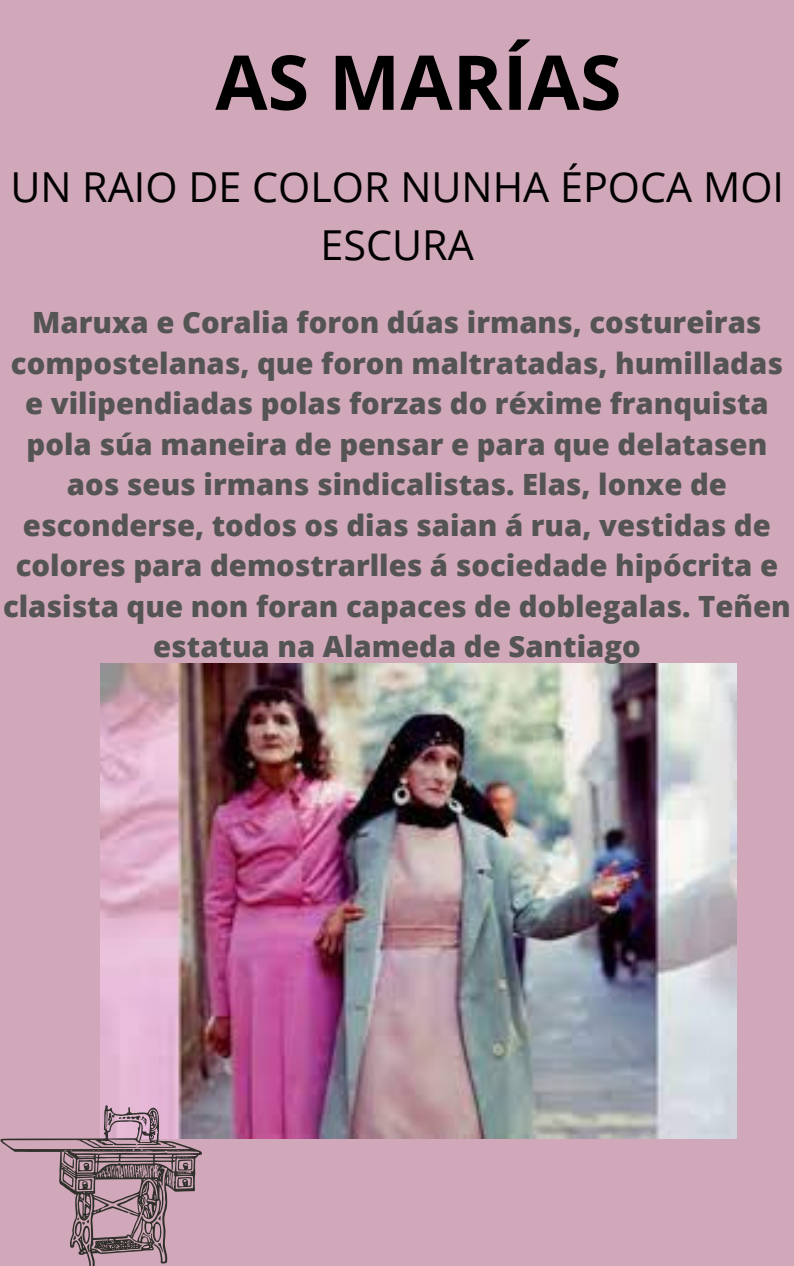
<style>
.page{position:relative;width:794px;height:1266px;background:#fff}
.page>*{position:absolute;margin:0;border:0;box-sizing:border-box;transform-origin:0 0}
.t1{font:700 75.68px "Open Sans";color:#000}
.t2{font:41.25px/57.4px "Open Sans";color:#000;text-align:center}
.t3{font:800 29.25px/40.5px "Open Sans";color:#545454;text-align:center}
</style>
<div class="page">
<div style="left:0;top:0;width:793px;height:1266px;background:#d1a8b9"></div>
<img style="left:101px;top:663px;width:634px;height:475px">
<svg style="left:0;top:1105px;width:202px;height:161px"></svg>
<h1 class="t1" style="left:215px;top:29px;width:407px">AS MARÍAS</h1>
<h2 class="t2" style="left:10px;top:158px;width:774px">UN RAIO DE COLOR NUNHA ÉPOCA MOI<br>ESCURA</h2>
<p class="t3" style="left:3px;top:302px;width:788px">Maruxa e Coralia foron dúas irmans, costureiras compostelanas, que foron maltratadas, humilladas e vilipendiadas polas forzas do réxime franquista pola súa maneira de pensar e para que delatasen aos seus irmans sindicalistas. Elas, lonxe de esconderse, todos os dias saian á rua, vestidas de colores para demostrarlles á sociedade hipócrita e clasista que non foran capaces de doblegalas. Teñen estatua na Alameda de Santiago</p>
</div>
